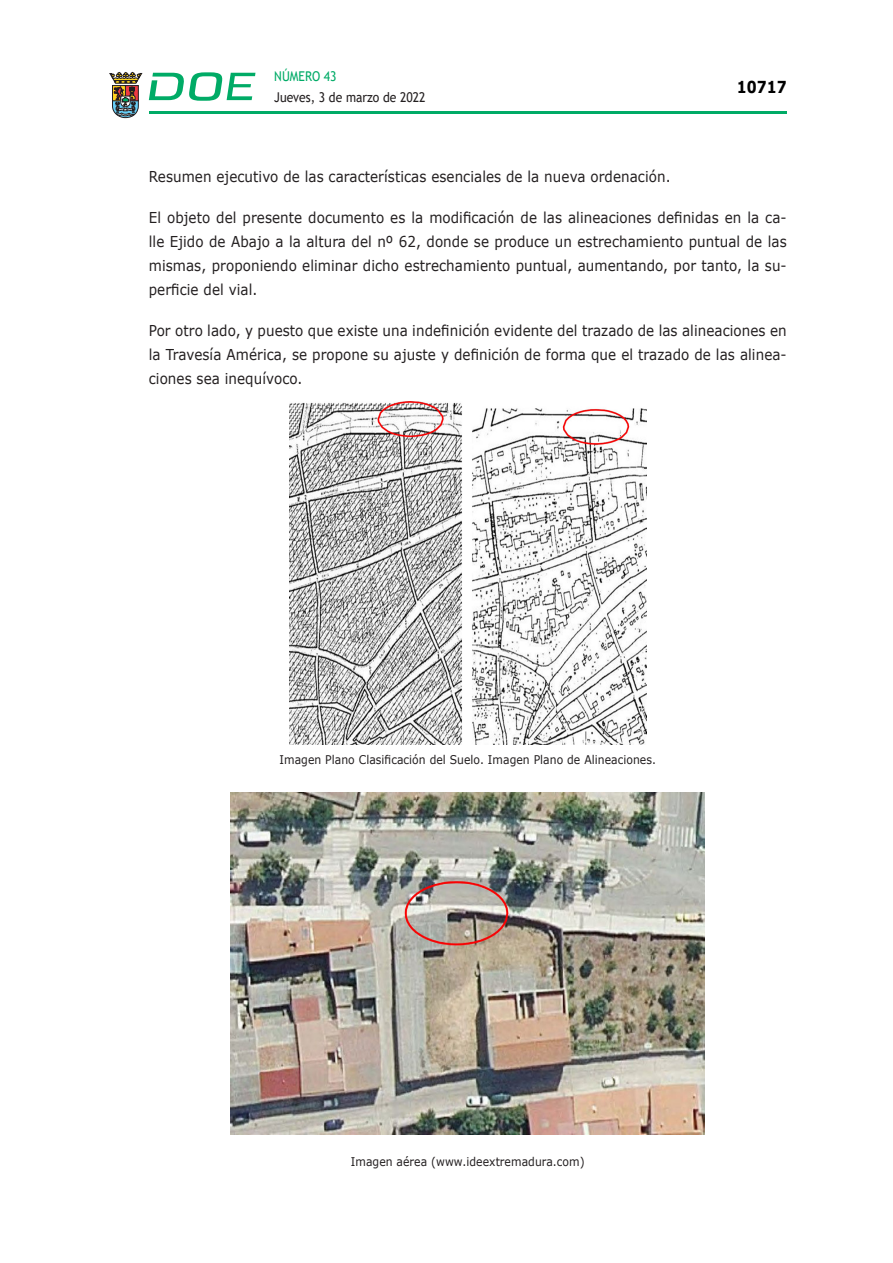
<style>
.page{position:relative;width:893px;height:1263px;background:#fff}
.page>*{position:absolute;margin:0;border:0;box-sizing:border-box;transform-origin:0 0}
.t1{font:700 16.5px "Verdana";color:#000;scale:.85 1}
.CUERPO_DE_TEXTO{font:15px/24px "Verdana";letter-spacing:.005em;color:#231f20;text-align:justify;scale:.9 1}
.t2{font:13.5px "Trebuchet MS";color:#231f20;scale:.9 1}
.t3{font:13.5px "Trebuchet MS";color:#00ab67;scale:.9 1}
.CUERPO_DE_TEXTO-2{font:12px "Verdana";letter-spacing:.005em;color:#231f20;scale:.9 1}
</style>
<div class="page">
<hr style="left:149px;top:111px;width:638px;height:3px;background:#00ab66">
<svg style="left:109px;top:72px;width:33px;height:46px"></svg>
<svg style="left:149px;top:72px;width:106px;height:29px"></svg>
<img style="left:289px;top:402px;width:357px;height:342px">
<img style="left:231px;top:792px;width:474px;height:342px">
<p class="t3" style="left:274px;top:67px;width:71px">NÚMERO 43</p>
<p class="t2" style="left:274px;top:88px;width:170px">Jueves, 3 de marzo de 2022</p>
<p class="t1" style="left:737px;top:75px;width:60px">10717</p>
<p class="CUERPO_DE_TEXTO" style="left:149px;top:164px;width:581px">Resumen ejecutivo de las características esenciales de la nueva ordenación.</p>
<p class="CUERPO_DE_TEXTO" style="left:149px;top:205px;width:710px">El objeto del presente documento es la modificación de las alineaciones definidas en la ca&shy;lle Ejido de Abajo a la altura del nº 62, donde se produce un estrechamiento puntual de las mismas, proponiendo eliminar dicho estrechamiento puntual, aumentando, por tanto, la su&shy;perficie del vial.</p>
<p class="CUERPO_DE_TEXTO" style="left:149px;top:318px;width:710px">Por otro lado, y puesto que existe una indefinición evidente del trazado de las alineaciones en la Travesía América, se propone su ajuste y definición de forma que el trazado de las alinea&shy;ciones sea inequívoco.</p>
<p class="CUERPO_DE_TEXTO-2" style="left:280px;top:752px;width:420px">Imagen Plano Clasificación del Suelo. Imagen Plano de Alineaciones.</p>
<p class="CUERPO_DE_TEXTO-2" style="left:351px;top:1153px;width:261px">Imagen aérea (www.ideextremadura.com)</p>
</div>
